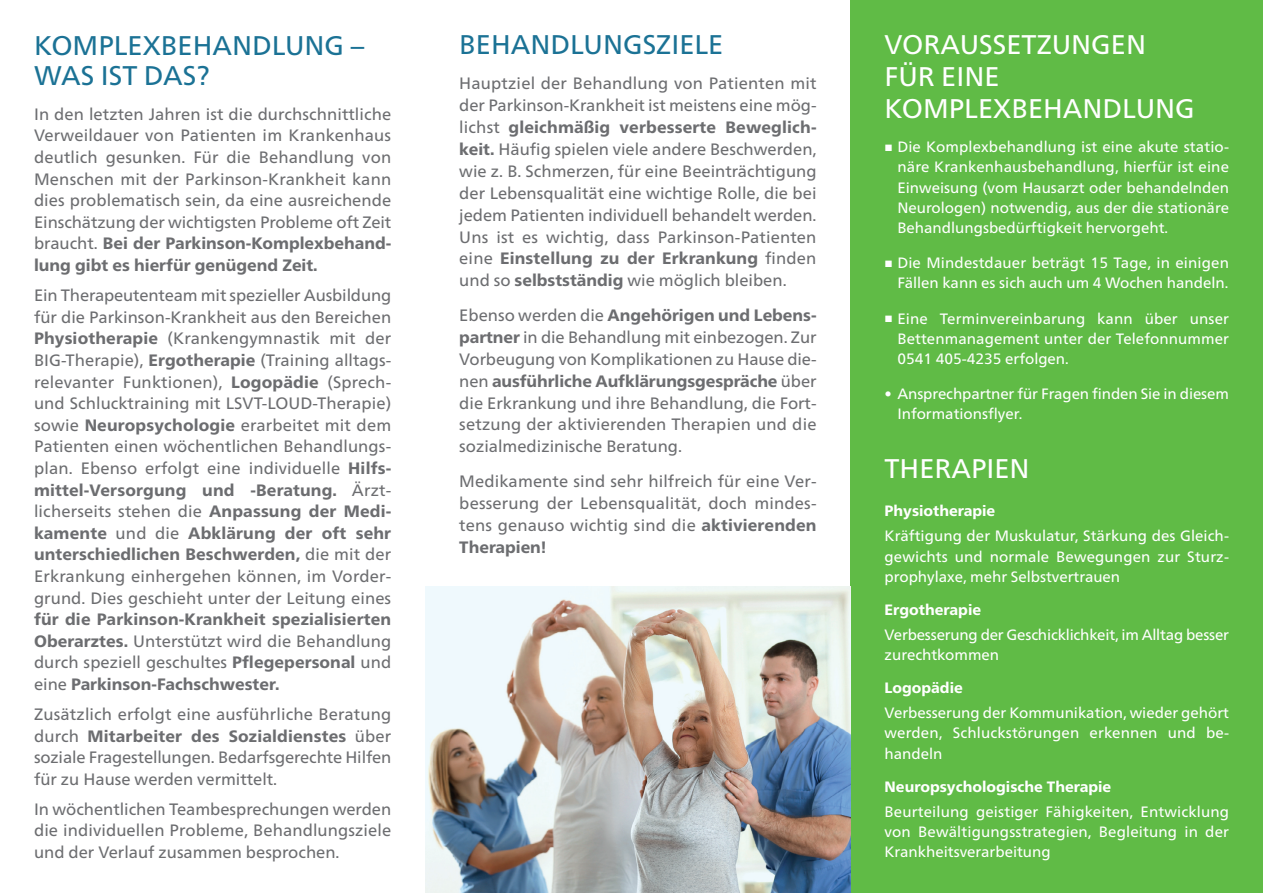
<style>
.page{position:relative;width:1263px;height:893px;background:#fff}
.page>*{position:absolute;margin:0;border:0;box-sizing:border-box;transform-origin:0 0}
.t1{font:27px/32.2px "Frutiger Neue LT Pro";color:#fff}
.t2{font:27px/30.9px "Frutiger Neue LT Pro";color:#1b7295}
.t3{font:16.5px/21.6px "Frutiger Neue LT Pro";color:#6c6d70;text-align:justify}
.t4{font:15px/20.2px "Frutiger Neue LT Pro";color:#fff;text-align:justify}
.t5{font:800 15px "Frutiger Neue LT Pro";color:#fff}
.s1{font-weight:800}
.s2{font-family:"European Pi Three"}
</style>
<div class="page">
<div style="left:850px;top:0;width:413px;height:893px;background:#60bb46"></div>
<img style="left:425px;top:587px;width:425px;height:306px">
<p class="t2" style="left:34px;top:32px;width:332px">KOMPLEXBEHANDLUNG –<br>WAS IST DAS?</p>
<p class="t3" style="left:34px;top:105px;width:359px">In den letzten Jahren ist die durchschnittliche Verweildauer von Patienten im Krankenhaus deutlich gesunken. Für die Behandlung von Menschen mit der Parkinson-Krankheit kann dies problematisch sein, da eine ausreichende Einschätzung der wichtigsten Probleme oft Zeit braucht. <span class="s1">Bei der Parkinson-Komplexbehand&shy;lung gibt es hierfür genügend Zeit.</span></p>
<p class="t3" style="left:34px;top:286px;width:359px">Ein Therapeutenteam mit spezieller Ausbildung für die Parkinson-Krankheit aus den Bereichen <span class="s1">Physiotherapie</span> (Krankengymnastik mit der BIG-Therapie), <span class="s1">Ergotherapie</span> (Training alltags&shy;relevanter Funktionen), <span class="s1">Logopädie</span> (Sprech&shy;und Schlucktraining mit LSVT-LOUD-Therapie) sowie <span class="s1">Neuropsychologie</span> erarbeitet mit dem Patienten einen wöchentlichen Behandlungs&shy;plan. Ebenso erfolgt eine individuelle <span class="s1">Hilfs - mittel-Versorgung und -Beratung.</span> Ärzt&shy;licherseits stehen die <span class="s1">Anpassung der Medi - kamente</span> und die <span class="s1">Abklärung der oft sehr unterschiedlichen Beschwerden,</span> die mit der Erkrankung einhergehen können, im Vorder&shy;grund. Dies geschieht unter der Leitung eines <span class="s1">für die Parkinson-Krankheit spezialisierten Oberarztes.</span> Unterstützt wird die Behandlung durch speziell geschultes <span class="s1">Pflegepersonal</span> und eine <span class="s1">Parkinson-Fachschwester.</span></p>
<p class="t3" style="left:34px;top:705px;width:359px">Zusätzlich erfolgt eine ausführliche Beratung durch <span class="s1">Mitarbeiter des Sozialdienstes</span> über soziale Fragestellungen. Bedarfsgerechte Hilfen für zu Hause werden vermittelt.</p>
<p class="t3" style="left:34px;top:800px;width:359px">In wöchentlichen Teambesprechungen werden die individuellen Probleme, Behandlungsziele und der Verlauf zusammen besprochen.</p>
<p class="t2" style="left:459px;top:31px;width:266px">BEHANDLUNGSZIELE</p>
<p class="t3" style="left:459px;top:74px;width:359px">Hauptziel der Behandlung von Patienten mit der Parkinson-Krankheit ist meistens eine mög&shy;lichst <span class="s1">gleichmäßig verbesserte Beweglich&shy;keit.</span> Häufig spielen viele andere Beschwerden, wie z. B. Schmerzen, für eine Beeinträchtigung der Lebensqualität eine wichtige Rolle, die bei jedem Patienten individuell behandelt werden.<br>Uns ist es wichtig, dass Parkinson-Patienten eine <span class="s1">Einstellung zu der Erkrankung</span> finden und so <span class="s1">selbstständig</span> wie möglich bleiben.</p>
<p class="t3" style="left:459px;top:306px;width:359px">Ebenso werden die <span class="s1">Angehörigen und Lebens&shy;partner</span> in die Behandlung mit einbezogen. Zur Vorbeugung von Komplikationen zu Hause die&shy;nen <span class="s1">ausführliche Aufklärungsgespräche</span> über die Erkrankung und ihre Behandlung, die Fort&shy;setzung der aktivierenden Therapien und die sozialmedizinische Beratung.</p>
<p class="t3" style="left:459px;top:472px;width:359px">Medikamente sind sehr hilfreich für eine Ver&shy;besserung der Lebensqualität, doch mindes&shy;tens genauso wichtig sind die <span class="s1">aktivierenden Therapien!</span></p>
<p class="t1" style="left:884px;top:30px;width:312px">VORAUSSETZUNGEN<br>FÜR EINE<br>KOMPLEXBEHANDLUNG</p>
<p class="t4" style="left:897px;top:138px;width:333px;text-indent:-13px"><span class="s2">-</span> Die Komplexbehandlung ist eine akute statio - näre Krankenhausbehandlung, hierfür ist eine Einweisung (vom Hausarzt oder behandelnden Neurologen) notwendig, aus der die stationäre Behandlungsbedürftigkeit hervorgeht.</p>
<p class="t4" style="left:884px;top:254px;width:346px;text-align:right"><span class="s2">-</span> Die Mindestdauer beträgt 15 Tage, in einigen<br>Fällen kann es sich auch um 4 Wochen handeln.</p>
<p class="t4" style="left:897px;top:309px;width:333px;text-indent:-13px"><span class="s2">-</span> Eine Terminvereinbarung kann über unser Bettenmanagement unter der Telefonnummer 0541 405-4235 erfolgen.</p>
<p class="t4" style="left:897px;top:385px;width:333px;text-indent:-13px">• Ansprechpartner für Fragen finden Sie in diesem<br>Informationsflyer.</p>
<p class="t1" style="left:884px;top:455px;width:147px">THERAPIEN</p>
<p class="t5" style="left:884px;top:505px;width:112px">Physiotherapie</p>
<p class="t4" style="left:884px;top:527px;width:346px">Kräftigung der Muskulatur, Stärkung des Gleich - gewichts und normale Bewegungen zur Sturz - prophylaxe, mehr Selbstvertrauen</p>
<p class="t5" style="left:884px;top:604px;width:98px">Ergotherapie</p>
<p class="t4" style="left:884px;top:626px;width:346px">Verbesserung der Geschicklichkeit, im Alltag besser zurechtkommen</p>
<p class="t5" style="left:884px;top:682px;width:80px">Logopädie</p>
<p class="t4" style="left:884px;top:704px;width:346px">Verbesserung der Kommunikation, wieder gehört werden, Schluckstörungen erkennen und be - handeln</p>
<p class="t5" style="left:884px;top:781px;width:228px">Neuropsychologische Therapie</p>
<p class="t4" style="left:884px;top:802px;width:346px">Beurteilung geistiger Fähigkeiten, Entwicklung von Bewältigungsstrategien, Begleitung in der Krankheitsverarbeitung</p>
</div>
